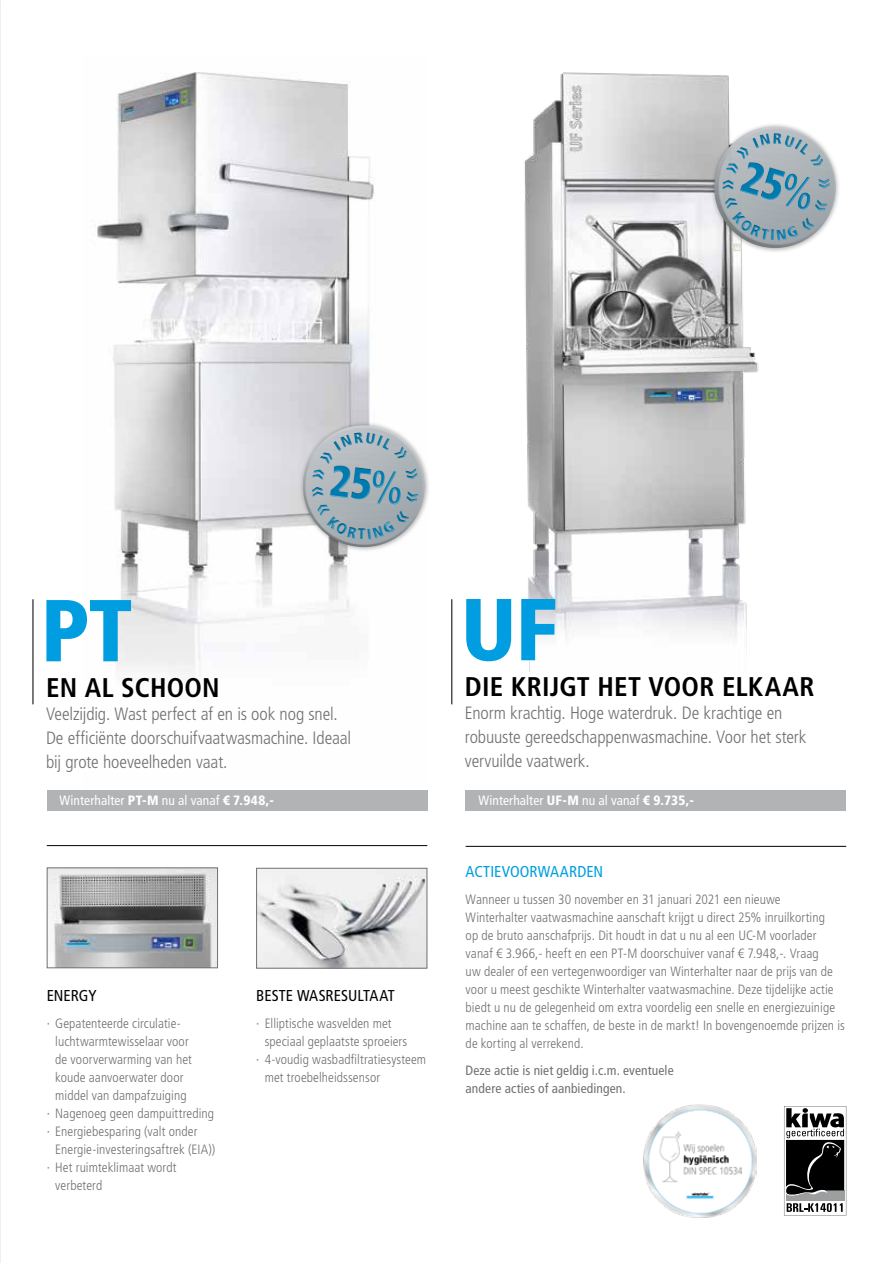
<style>
.page{position:relative;width:893px;height:1263px;background:#fff}
.page>*{position:absolute;margin:0;border:0;box-sizing:border-box;transform-origin:0 0}
.t1{font:900 condensed 87.75px "Frutiger LT Std";color:#009ee0}
.t2{font:700 condensed 27px "Frutiger LT Pro";letter-spacing:.01em;color:#000}
.t3{font:300 condensed 17.85px/23.7px "Frutiger LT Pro";letter-spacing:-.005em;color:#707172}
.t4{font:condensed 15.75px "Frutiger LT Std";color:#000}
.t5{font:condensed 15.75px "Frutiger LT Std";letter-spacing:.005em;color:#009ee0}
.t6{font:300 condensed 13.5px/18px "Frutiger LT Std";letter-spacing:.005em;color:#707172}
.t7{font:condensed 13.5px "Frutiger LT Std";letter-spacing:.005em;color:#fff}
.t8{font:condensed 13.5px/18px "Frutiger LT Std";letter-spacing:.005em;color:#707172}
.s1{font-weight:900}
</style>
<div class="page">
<img style="left:94px;top:72px;width:280px;height:600px">
<img style="left:524px;top:72px;width:235px;height:600px">
<img style="left:49px;top:869px;width:167px;height:97px">
<div style="left:47px;top:867px;width:171px;height:101px;border:1px solid #707172"></div>
<img style="left:258px;top:870px;width:167px;height:96px">
<div style="left:256px;top:868px;width:171px;height:100px;border:1px solid #707172"></div>
<svg style="left:784px;top:1106px;width:62px;height:109px"></svg>
<hr style="left:466px;top:846px;width:380px;height:1px;background:#000">
<hr style="left:47px;top:845px;width:380px;height:1px;background:#000">
<hr style="left:451px;top:599px;width:1px;height:105px;background:#000">
<div style="left:466px;top:790px;width:380px;height:20px;background:#b1b3b4"></div>
<hr style="left:0;top:0;width:1px;height:1263px;background:#707172">
<hr style="left:32px;top:599px;width:1px;height:105px;background:#000">
<div style="left:47px;top:790px;width:380px;height:20px;background:#b1b3b4"></div>
<img style="left:644px;top:1104px;width:113px;height:113px">
<div style="left:299px;top:421px;width:131px;height:131px;background:#000;opacity:.3"></div>
<div style="left:301px;top:423px;width:125px;height:92px;background:#fff;opacity:.5"></div>
<div style="left:301px;top:447px;width:125px;height:102px;background:#000;opacity:.4"></div>
<svg style="left:703px;top:114px;width:136px;height:145px"></svg>
<svg style="left:301px;top:429px;width:120px;height:124px;background:#b9bdc1"></svg>
<h1 class="t1" style="left:41px;top:578px;width:93px">PT</h1>
<h2 class="t2" style="left:46px;top:671px;width:175px">EN AL SCHOON</h2>
<h3 class="t3" style="left:46px;top:702px;width:307px">Veelzijdig. Wast perfect af en is ook nog snel.<br>De efficiënte doorschuifvaatwasmachine. Ideaal bij grote hoeveelheden vaat.</h3>
<p class="t7" style="left:60px;top:792px;width:216px">Winterhalter <span class="s1">PT-M</span> nu al vanaf <span class="s1">€ 7.948,-</span></p>
<p class="t4" style="left:47px;top:986px;width:51px">ENERGY</p>
<p class="t6" style="left:47px;top:1014px;width:135px">· Gepatenteerde circulatie-</p>
<p class="t6" style="left:55px;top:1032px;width:135px">luchtwarmtewisselaar voor</p>
<p class="t6" style="left:55px;top:1050px;width:138px">de voorverwarming van het</p>
<p class="t6" style="left:55px;top:1068px;width:130px">koude aanvoerwater door</p>
<p class="t6" style="left:55px;top:1086px;width:133px">middel van dampafzuiging</p>
<p class="t6" style="left:47px;top:1104px;width:169px">· Nagenoeg geen dampuittreding</p>
<p class="t6" style="left:47px;top:1122px;width:152px">· Energiebesparing (valt onder</p>
<p class="t6" style="left:55px;top:1140px;width:161px">Energie-investeringsaftrek (EIA))</p>
<p class="t6" style="left:47px;top:1158px;width:131px">· Het ruimteklimaat wordt</p>
<p class="t6" style="left:55px;top:1176px;width:48px">verbeterd</p>
<p class="t4" style="left:256px;top:986px;width:140px">BESTE WASRESULTAAT</p>
<p class="t6" style="left:256px;top:1014px;width:137px">· Elliptische wasvelden met</p>
<p class="t6" style="left:265px;top:1032px;width:144px">speciaal geplaatste sproeiers</p>
<p class="t6" style="left:256px;top:1050px;width:172px">· 4-voudig wasbadfiltratiesysteem</p>
<p class="t6" style="left:265px;top:1068px;width:117px">met troebelheidssensor</p>
<h1 class="t1" style="left:461px;top:577px;width:98px">UF</h1>
<h2 class="t2" style="left:465px;top:670px;width:351px">DIE KRIJGT HET VOOR ELKAAR</h2>
<h3 class="t3" style="left:465px;top:701px;width:343px">Enorm krachtig. Hoge waterdruk. De krachtige en robuuste gereedschappenwasmachine. Voor het sterk vervuilde vaatwerk.</h3>
<p class="t7" style="left:478px;top:792px;width:217px">Winterhalter <span class="s1">UF-M</span> nu al vanaf <span class="s1">€ 9.735,-</span></p>
<p class="t5" style="left:466px;top:862px;width:139px">ACTIEVOORWAARDEN</p>
<p class="t6" style="left:466px;top:890px;width:381px">Wanneer u tussen 30 november en 31 januari 2021 een nieuwe Winterhalter vaatwasmachine aanschaft krijgt u direct 25% inruilkorting<br>op de bruto aanschafprijs. Dit houdt in dat u nu al een UC-M voorlader vanaf € 3.966,- heeft en een PT-M doorschuiver vanaf € 7.948,-. Vraag<br>uw dealer of een vertegenwoordiger van Winterhalter naar de prijs van de voor u meest geschikte Winterhalter vaatwasmachine. Deze tijdelijke actie biedt u nu de gelegenheid om extra voordelig een snelle en energiezuinige machine aan te schaffen, de beste in de markt! In bovengenoemde prijzen is de korting al verrekend.</p>
<p class="t8" style="left:466px;top:1061px;width:210px">Deze actie is niet geldig i.c.m. eventuele andere acties of aanbiedingen.</p>
</div>
